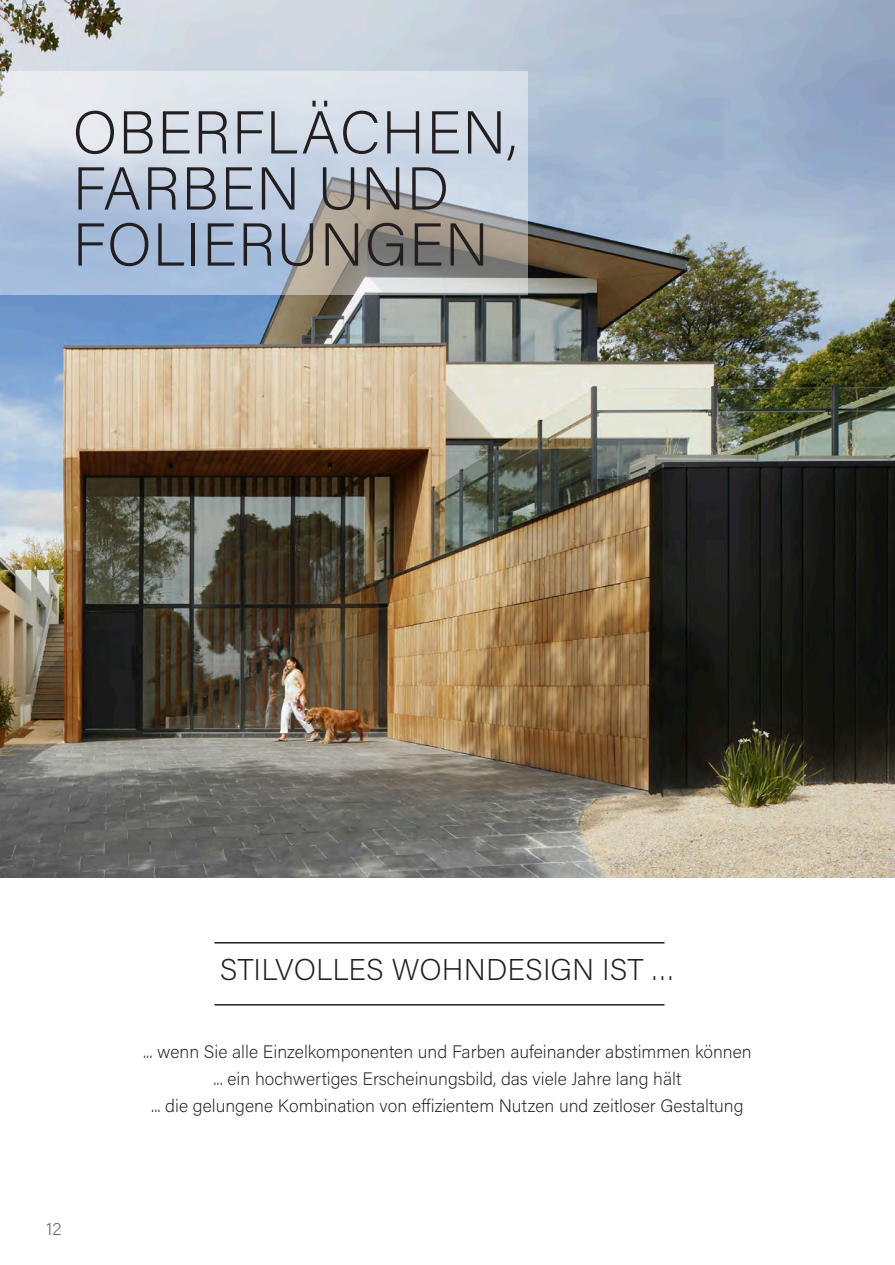
<style>
.page{position:relative;width:895px;height:1265px;background:#fff}
.page>*{position:absolute;margin:0;border:0;box-sizing:border-box;transform-origin:0 0}
.t1{font:200 60.3px/55.9px "Acumin Pro";letter-spacing:.01em;color:#231f20}
.t2{font:200 30px "Acumin Pro";color:#231f20}
.t3{font:200 18px/27px "Acumin Pro";color:#231f20;text-align:center}
.t4{font:200 18px "Acumin Pro";color:#516071}
</style>
<div class="page">
<img style="left:0;top:0;width:894px;height:877px">
<svg style="left:0;top:71px;width:528px;height:223px"></svg>
<hr style="left:214px;top:941px;width:450px;height:2px;background:#231f20">
<hr style="left:214px;top:1003px;width:450px;height:2px;background:#231f20">
<h1 class="t1" style="left:72px;top:102px;width:446px">OBERFLÄCHEN,<br>FARBEN UND<br>FOLIERUNGEN</h1>
<p class="t4" style="left:46px;top:1216px;width:17px">12</p>
<h2 class="t2" style="left:220px;top:948px;width:457px">STILVOLLES WOHNDESIGN IST …</h2>
<p class="t3" style="left:143px;top:1037px;width:610px">... wenn Sie alle Einzelkomponenten und Farben aufeinander abstimmen können ... ein hochwertiges Erscheinungsbild, das viele Jahre lang hält<br>... die gelungene Kombination von effizientem Nutzen und zeitloser Gestaltung</p>
</div>
